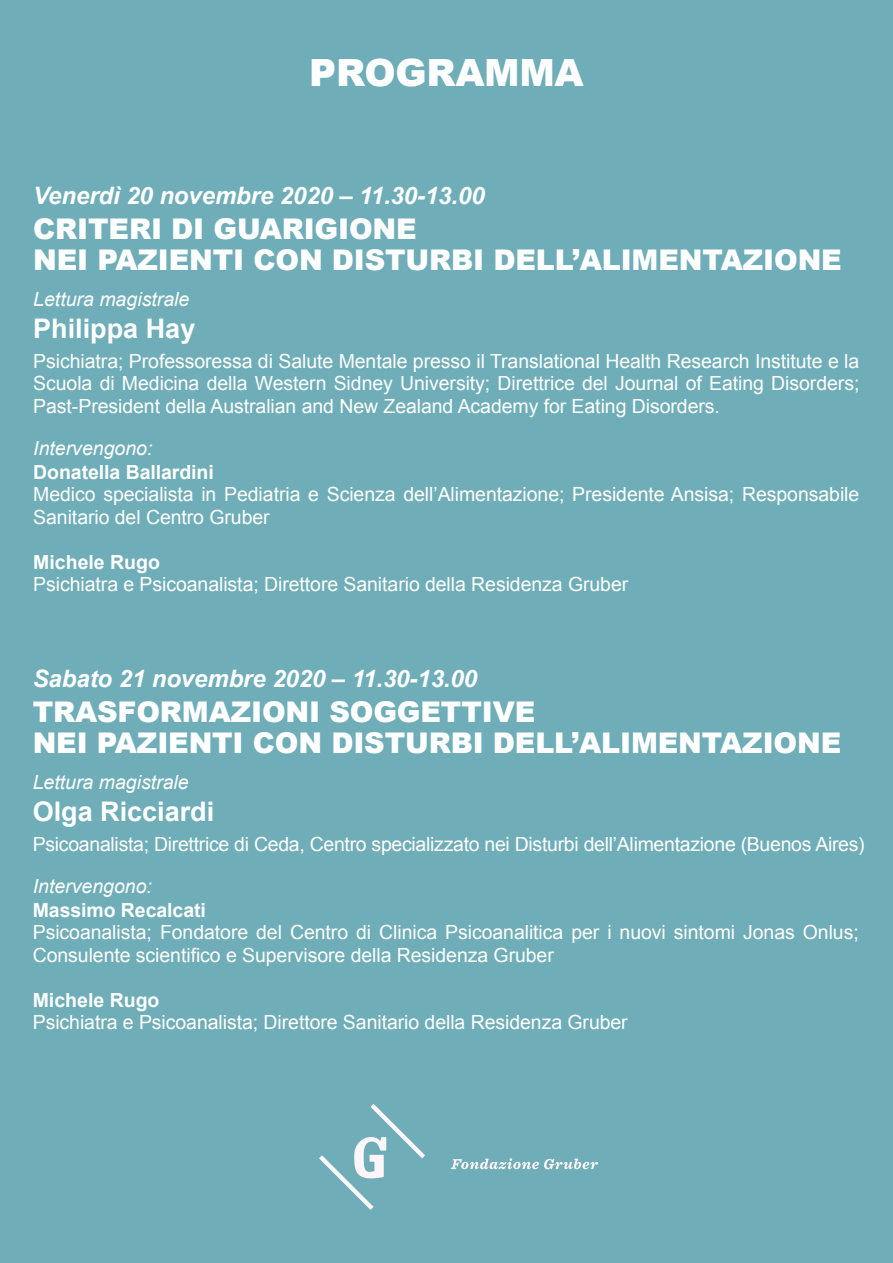
<style>
.page{position:relative;width:893px;height:1263px;background:#6faeb8}
.page>*{position:absolute;margin:0;border:0;box-sizing:border-box;transform-origin:0 0}
.t1{font:900 37.5px "Arial";letter-spacing:-.005em;color:#fff}
.t2{font:900 28.5px/31.5px "Arial";letter-spacing:-.005em;color:#fff}
.t3{font:700 27px "Arial";color:#fff}
.t4{font:italic 700 24px "Arial";letter-spacing:-.005em;color:#fff}
.t5{font:19.5px/22.5px "Arial";letter-spacing:-.005em;color:#fff}
.t6{font:italic 19.5px "Arial";color:#fff}
.t7{font:700 19.5px "Arial";letter-spacing:-.005em;color:#fff}
</style>
<div class="page">
<svg style="left:319px;top:1104px;width:106px;height:106px"></svg>
<svg style="left:451px;top:1158px;width:147px;height:11px"></svg>
<h1 class="t1" style="left:309px;top:45px;width:276px">PROGRAMMA</h1>
<p class="t4" style="left:33px;top:180px;width:453px">Venerdì 20 novembre 2020 – 11.30-13.00</p>
<h2 class="t2" style="left:33px;top:212px;width:810px">CRITERI DI GUARIGIONE<br>NEI PAZIENTI CON DISTURBI DELL’ALIMENTAZIONE</h2>
<p class="t6" style="left:33px;top:287px;width:158px">Lettura magistrale</p>
<h3 class="t3" style="left:33px;top:310px;width:164px">Philippa Hay</h3>
<p class="t5" style="left:33px;top:350px;width:828px;text-align:justify">Psichiatra; Professoressa di Salute Mentale presso il Translational Health Research Institute e la Scuola di Medicina della Western Sidney University; Direttrice del Journal of Eating Disorders; Past-President della Australian and New Zealand Academy for Eating Disorders.</p>
<p class="t6" style="left:33px;top:435px;width:121px">Intervengono:</p>
<p class="t7" style="left:33px;top:459px;width:182px">Donatella Ballardini</p>
<p class="t5" style="left:33px;top:483px;width:828px">Medico specialista in Pediatria e Scienza dell’Alimentazione; Presidente Ansisa; Responsabile<br>Sanitario del Centro Gruber</p>
<p class="t7" style="left:33px;top:549px;width:128px">Michele Rugo</p>
<p class="t5" style="left:33px;top:573px;width:597px">Psichiatra e Psicoanalista; Direttore Sanitario della Residenza Gruber</p>
<p class="t4" style="left:33px;top:663px;width:446px">Sabato 21 novembre 2020 – 11.30-13.00</p>
<h2 class="t2" style="left:33px;top:695px;width:810px">TRASFORMAZIONI SOGGETTIVE<br>NEI PAZIENTI CON DISTURBI DELL’ALIMENTAZIONE</h2>
<p class="t6" style="left:33px;top:770px;width:158px">Lettura magistrale</p>
<h3 class="t3" style="left:33px;top:793px;width:183px">Olga Ricciardi</h3>
<p class="t5" style="left:33px;top:833px;width:833px">Psicoanalista; Direttrice di Ceda, Centro specializzato nei Disturbi dell’Alimentazione (Buenos Aires)</p>
<p class="t6" style="left:33px;top:873px;width:121px">Intervengono:</p>
<p class="t7" style="left:33px;top:897px;width:175px">Massimo Recalcati</p>
<p class="t5" style="left:33px;top:921px;width:828px">Psicoanalista; Fondatore del Centro di Clinica Psicoanalitica per i nuovi sintomi Jonas Onlus;<br>Consulente scientifico e Supervisore della Residenza Gruber</p>
<p class="t7" style="left:33px;top:987px;width:128px">Michele Rugo</p>
<p class="t5" style="left:33px;top:1011px;width:597px">Psichiatra e Psicoanalista; Direttore Sanitario della Residenza Gruber</p>
</div>
